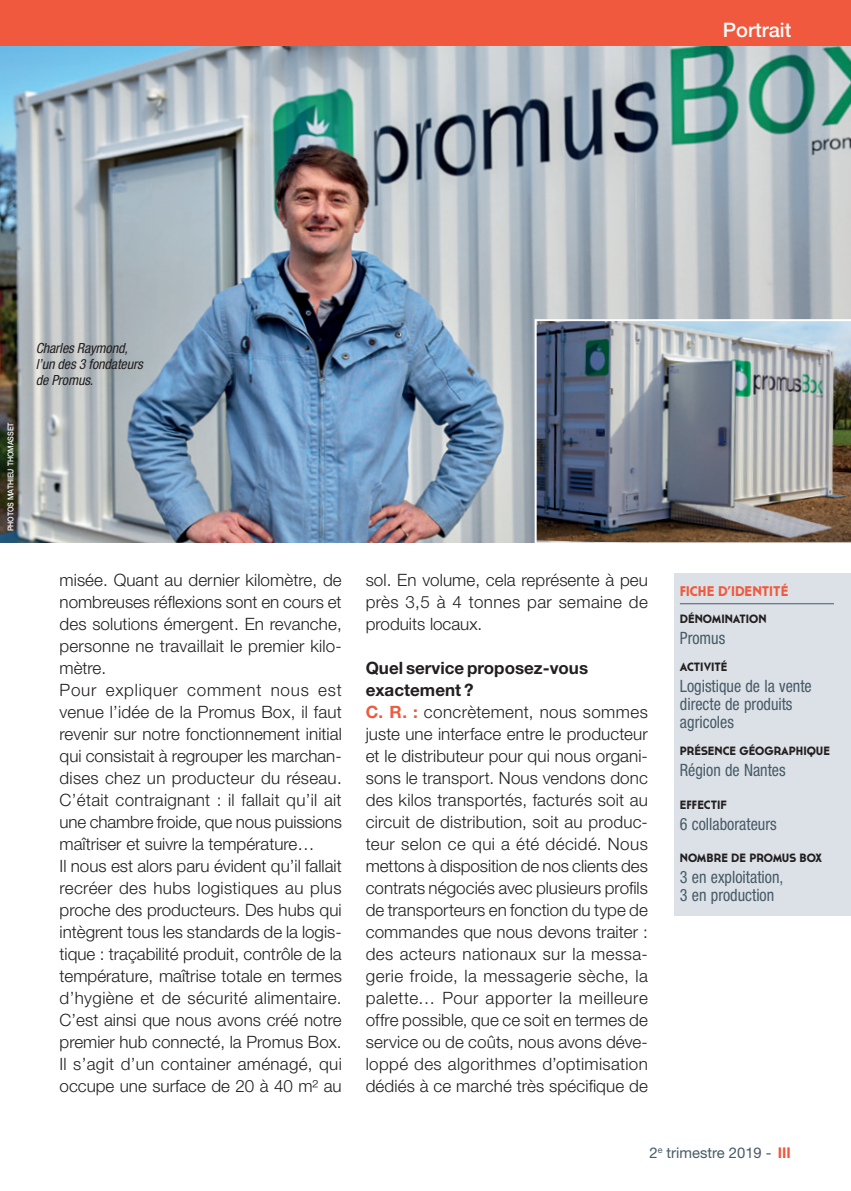
<style>
.page{position:relative;width:851px;height:1191px;background:#fff}
.page>*{position:absolute;margin:0;border:0;box-sizing:border-box;transform-origin:0 0}
.t1{font:500 20px "Helvetica Neue LT Std";color:#fff}
.t2{font:300 17px/22px "Helvetica Neue LT Std";letter-spacing:.005em;color:#231f20}
.t3{font:condensed 17px/18px "Helvetica Neue LT Std";color:#465b67;scale:.95 1}
.t4{font:14.8px "Helvetica Neue LT Std";color:#465b67}
.t5{font:italic condensed 14px/16px "Helvetica Neue LT Std";letter-spacing:-.01em;color:#231f20}
.t6{font:700 14px "Cassannet";color:#f0593e}
.t7{font:700 12px "Cassannet";color:#231f20}
.t8{font:500 8px "Helvetica Neue LT Std";letter-spacing:-.01em;color:#fff;scale:.9 1}
.s1{font-weight:700}
.s2{font-weight:700;color:#f0593e}
</style>
<div class="page">
<img style="left:0;top:45px;width:850px;height:497px">
<div style="left:0;top:0;width:850px;height:45px;background:#f0593e"></div>
<div style="left:674px;top:574px;width:176px;height:342px;background:#dce1e7"></div>
<hr style="left:679px;top:603px;width:154px;height:1px;background:#465b67">
<img style="left:534px;top:319px;width:316px;height:224px">
<p class="t1" style="left:722px;top:18px;width:70px">Portrait</p>
<p class="t8" style="left:6px;top:531px;width:122px;rotate:-90deg">PHOTOS MATHIEU THOMASSET</p>
<p class="t5" style="left:36px;top:340px;width:108px">Charles Raymond, l’un des 3 fondateurs de Promus.</p>
<p class="t2" style="left:60px;top:569px;width:284px">misée. Quant au dernier kilomètre, de nombreuses réflexions sont en cours et des solutions émergent. En revanche, personne ne travaillait le premier kilo&shy;mètre.<br>Pour expliquer comment nous est venue l’idée de la Promus Box, il faut revenir sur notre fonctionnement initial qui consistait à regrouper les marchan&shy;dises chez un producteur du réseau.<br>C’était contraignant : il fallait qu’il ait une chambre froide, que nous puissions maîtriser et suivre la température…<br>Il nous est alors paru évident qu’il fallait recréer des hubs logistiques au plus proche des producteurs. Des hubs qui intègrent tous les standards de la logis&shy;tique : traçabilité produit, contrôle de la température, maîtrise totale en termes d’hygiène et de sécurité alimentaire.<br>C’est ainsi que nous avons créé notre premier hub connecté, la Promus Box.<br>Il s’agit d’un container aménagé, qui occupe une surface de 20 à 40 m² au</p>
<p class="t2" style="left:365px;top:569px;width:284px;text-align:justify">sol. En volume, cela représente à peu près 3,5 à 4 tonnes par semaine de produits locaux.</p>
<p class="t2" style="left:365px;top:657px;width:283px"><span class="s1">Quel service proposez-vous exactement ?<br></span><span class="s2">C. R. :</span> concrètement, nous sommes juste une interface entre le producteur et le distributeur pour qui nous organi&shy;sons le transport. Nous vendons donc des kilos transportés, facturés soit au circuit de distribution, soit au produc&shy;teur selon ce qui a été décidé. Nous mettons à disposition de nos clients des contrats négociés avec plusieurs profils de transporteurs en fonction du type de commandes que nous devons traiter : des acteurs nationaux sur la messa&shy;gerie froide, la messagerie sèche, la palette… Pour apporter la meilleure offre possible, que ce soit en termes de service ou de coûts, nous avons déve&shy;loppé des algorithmes d’optimisation dédiés à ce marché très spécifique de</p>
<p class="t6" style="left:679px;top:582px;width:110px">FICHE D’IDENTITÉ</p>
<p class="t7" style="left:679px;top:612px;width:88px">DÉNOMINATION</p>
<p class="t3" style="left:679px;top:629px;width:49px">Promus</p>
<p class="t7" style="left:679px;top:660px;width:49px">ACTIVITÉ</p>
<p class="t3" style="left:679px;top:677px;width:140px">Logistique de la vente directe de produits agricoles</p>
<p class="t7" style="left:679px;top:744px;width:151px">PRÉSENCE GÉOGRAPHIQUE</p>
<p class="t3" style="left:679px;top:761px;width:113px">Région de Nantes</p>
<p class="t7" style="left:679px;top:797px;width:49px">EFFECTIF</p>
<p class="t3" style="left:679px;top:814px;width:103px">6 collaborateurs</p>
<p class="t7" style="left:679px;top:850px;width:143px">NOMBRE DE PROMUS BOX</p>
<p class="t3" style="left:679px;top:867px;width:110px">3 en exploitation,<br>3 en production</p>
<p class="t4" style="left:649px;top:1144px;width:143px">2<sup>e</sup> trimestre 2019 - <span class="s2">III</span></p>
</div>
